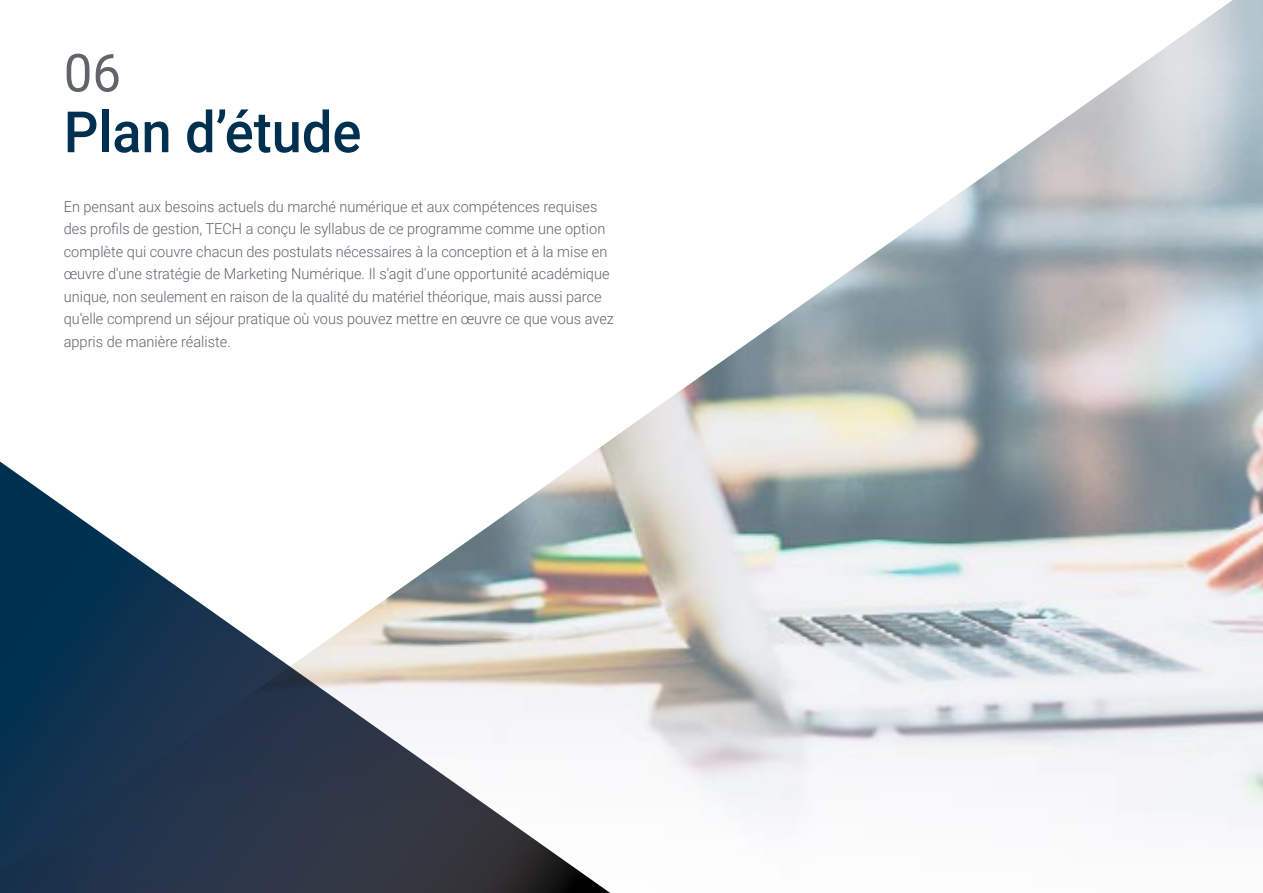
<style>
.page{position:relative;width:1263px;height:893px;background:#fff}
.page>*{position:absolute;margin:0;border:0;box-sizing:border-box;transform-origin:0 0}
.t1{font:500 57px "Roboto";color:#003050;scale:.95 1}
.t2{font:52.5px "Roboto";color:#61646a}
.t3{font:300 15px/22.5px "Roboto";color:#61646a}
</style>
<div class="page">
<img style="left:602px;top:0;width:661px;height:822px">
<svg style="left:0;top:446px;width:640px;height:447px"></svg>
<h2 class="t2" style="left:64px;top:36px;width:59px">06</h2>
<h1 class="t1" style="left:64px;top:92px;width:315px">Plan d’étude</h1>
<p class="t3" style="left:64px;top:194px;width:552px">En pensant aux besoins actuels du marché numérique et aux compétences requises des profils de gestion, TECH a conçu le syllabus de ce programme comme une option complète qui couvre chacun des postulats nécessaires à la conception et à la mise en œuvre d'une stratégie de Marketing Numérique. Il s'agit d'une opportunité académique unique, non seulement en raison de la qualité du matériel théorique, mais aussi parce qu'elle comprend un séjour pratique où vous pouvez mettre en œuvre ce que vous avez appris de manière réaliste.</p>
</div>
